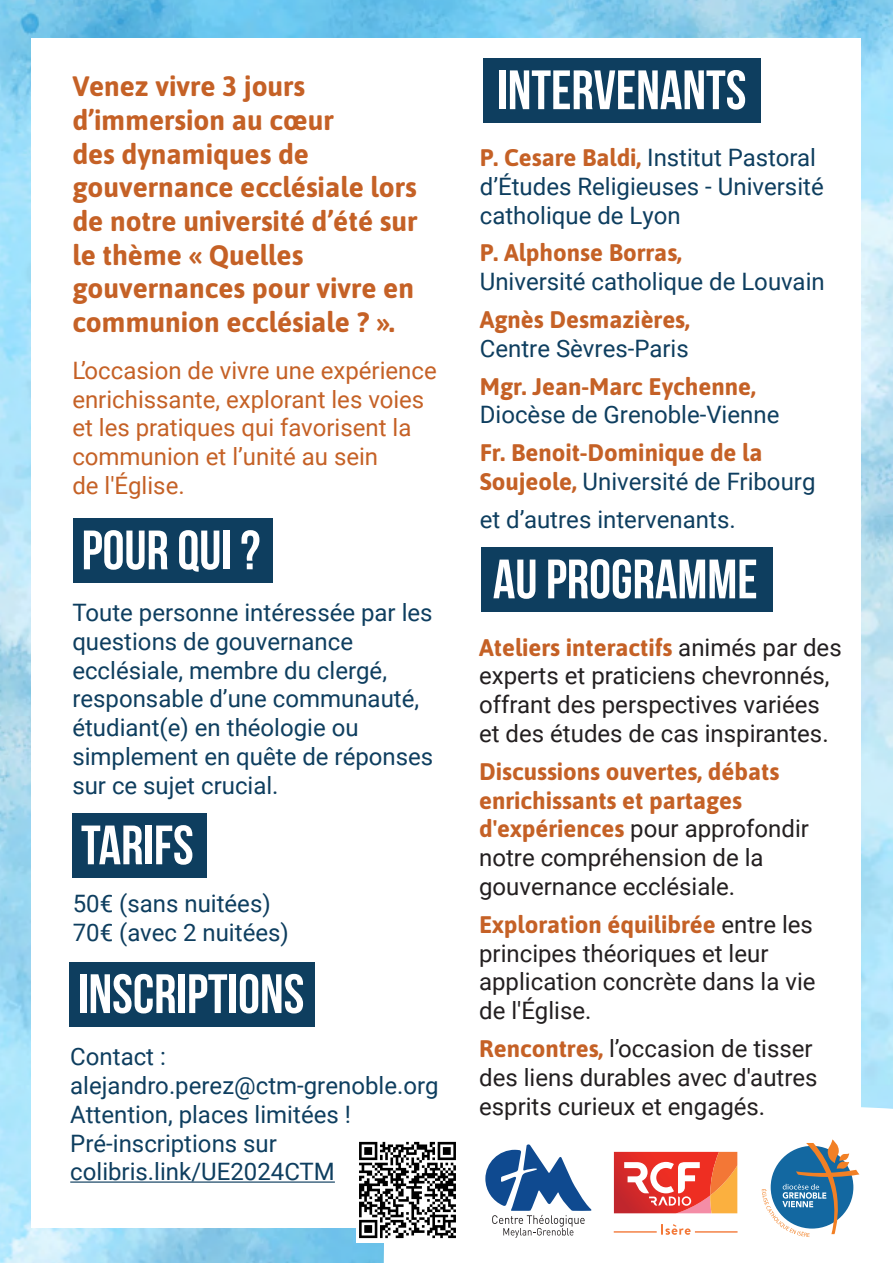
<style>
.page{position:relative;width:893px;height:1263px;background:#fff}
.page>*{position:absolute;margin:0;border:0;box-sizing:border-box;transform-origin:0 0}
.t1{font:700 55.5px "Bebas Neue";color:#fff}
.t2{font:700 28.2px/33.6px "Asap";color:#c56126}
.t3{font:24px/28.8px "Roboto";color:#0e3e5f}
.t4{font:24px/28.8px "Roboto";color:#231f20}
.t5{font:700 24px/28.8px "Asap";color:#c56126}
.t6{font:24px/28.8px "Roboto";color:#c56126}
.s1{font-family:"Asap";font-weight:700;color:#c56126}
.s2{font-family:"Roboto";font-weight:400;color:#231f20}
</style>
<div class="page">
<img style="left:0;top:0;width:893px;height:1263px">
<div style="left:31px;top:38px;width:829px;height:1190px;background:#fff"></div>
<svg style="left:383px;top:1084px;width:510px;height:179px"></svg>
<svg style="left:762px;top:1139px;width:97px;height:98px"></svg>
<hr style="left:614px;top:1231px;width:43px;height:1px;background:#f37736">
<hr style="left:695px;top:1231px;width:42px;height:1px;background:#f37736">
<svg style="left:661px;top:1224px;width:30px;height:11px"></svg>
<svg style="left:610px;top:1148px;width:131px;height:69px"></svg>
<div style="left:73px;top:518px;width:200px;height:65px;background:#0e3e5f"></div>
<div style="left:72px;top:813px;width:135px;height:65px;background:#0e3e5f"></div>
<div style="left:69px;top:962px;width:246px;height:64px;background:#0e3e5f"></div>
<hr style="left:70px;top:1181px;width:265px;height:2px;background:#0e3e5f">
<div style="left:483px;top:58px;width:277px;height:65px;background:#0e3e5f"></div>
<div style="left:481px;top:548px;width:292px;height:64px;background:#0e3e5f"></div>
<svg style="left:485px;top:1144px;width:106px;height:94px"></svg>
<img style="left:356px;top:1139px;width:103px;height:103px">
<p class="t2" style="left:72px;top:68px;width:347px">Venez vivre 3 jours d’immersion au cœur<br>des dynamiques de gouvernance ecclésiale lors de notre université d’été sur le thème « Quelles gouvernances pour vivre en communion ecclésiale ? ».</p>
<p class="t6" style="left:72px;top:355px;width:366px">L’occasion de vivre une expérience enrichissante, explorant les voies et les pratiques qui favorisent la communion et l’unité au sein<br>de l'Église.</p>
<h1 class="t1" style="left:82px;top:520px;width:180px">POUR QUI ?</h1>
<p class="t3" style="left:72px;top:597px;width:362px">Toute personne intéressée par les questions de gouvernance ecclésiale, membre du clergé, responsable d’une communauté, étudiant(e) en théologie ou simplement en quête de réponses sur ce sujet crucial.</p>
<h1 class="t1" style="left:81px;top:815px;width:114px">TARIFS</h1>
<p class="t3" style="left:73px;top:888px;width:218px">50€ (sans nuitées)<br>70€ (avec 2 nuitées)</p>
<h1 class="t1" style="left:78px;top:963px;width:228px">INSCRIPTIONS</h1>
<p class="t3" style="left:70px;top:1041px;width:370px">Contact : alejandro.perez@ctm-grenoble.org<br>Attention, places limitées !<br>Pré-inscriptions sur colibris.link/UE2024CTM</p>
<h1 class="t1" style="left:497px;top:60px;width:251px">INTERVENANTS</h1>
<p class="t3" style="left:480px;top:142px;width:345px"><span class="s1">P. Cesare Baldi,</span> Institut Pastoral d’Études Religieuses - Université catholique de Lyon</p>
<p class="t5" style="left:480px;top:237px;width:204px">P. Alphonse Borras,</p>
<p class="t3" style="left:480px;top:266px;width:346px">Université catholique de Louvain</p>
<p class="t5" style="left:480px;top:304px;width:212px">Agnès Desmazières,</p>
<p class="t3" style="left:480px;top:333px;width:211px">Centre Sèvres-Paris</p>
<p class="t5" style="left:480px;top:371px;width:278px">Mgr. Jean-Marc Eychenne,</p>
<p class="t3" style="left:480px;top:400px;width:301px">Diocèse de Grenoble-Vienne</p>
<p class="t5" style="left:480px;top:437px;width:284px">Fr. Benoit-Dominique de la</p>
<p class="t3" style="left:480px;top:462px;width:337px;line-height:37.8px"><span class="s1">Soujeole,</span> Université de Fribourg et d’autres intervenants.</p>
<h1 class="t1" style="left:493px;top:549px;width:266px">AU PROGRAMME</h1>
<p class="t5" style="left:479px;top:632px;width:364px">Ateliers interactifs <span class="s2">animés par des</span></p>
<p class="t4" style="left:479px;top:660px;width:352px">experts et praticiens chevronnés, offrant des perspectives variées et des études de cas inspirantes.</p>
<p class="t5" style="left:479px;top:756px;width:302px">Discussions ouvertes, débats enrichissants et partages</p>
<p class="t4" style="left:479px;top:813px;width:331px"><span class="s1">d'expériences</span> pour approfondir notre compréhension de la gouvernance ecclésiale.</p>
<p class="t5" style="left:479px;top:909px;width:335px">Exploration équilibrée <span class="s2">entre les</span></p>
<p class="t4" style="left:479px;top:938px;width:338px">principes théoriques et leur application concrète dans la vie de l'Église.</p>
<p class="t4" style="left:479px;top:1033px;width:340px"><span class="s1">Rencontres,</span> l’occasion de tisser des liens durables avec d'autres esprits curieux et engagés.</p>
</div>
